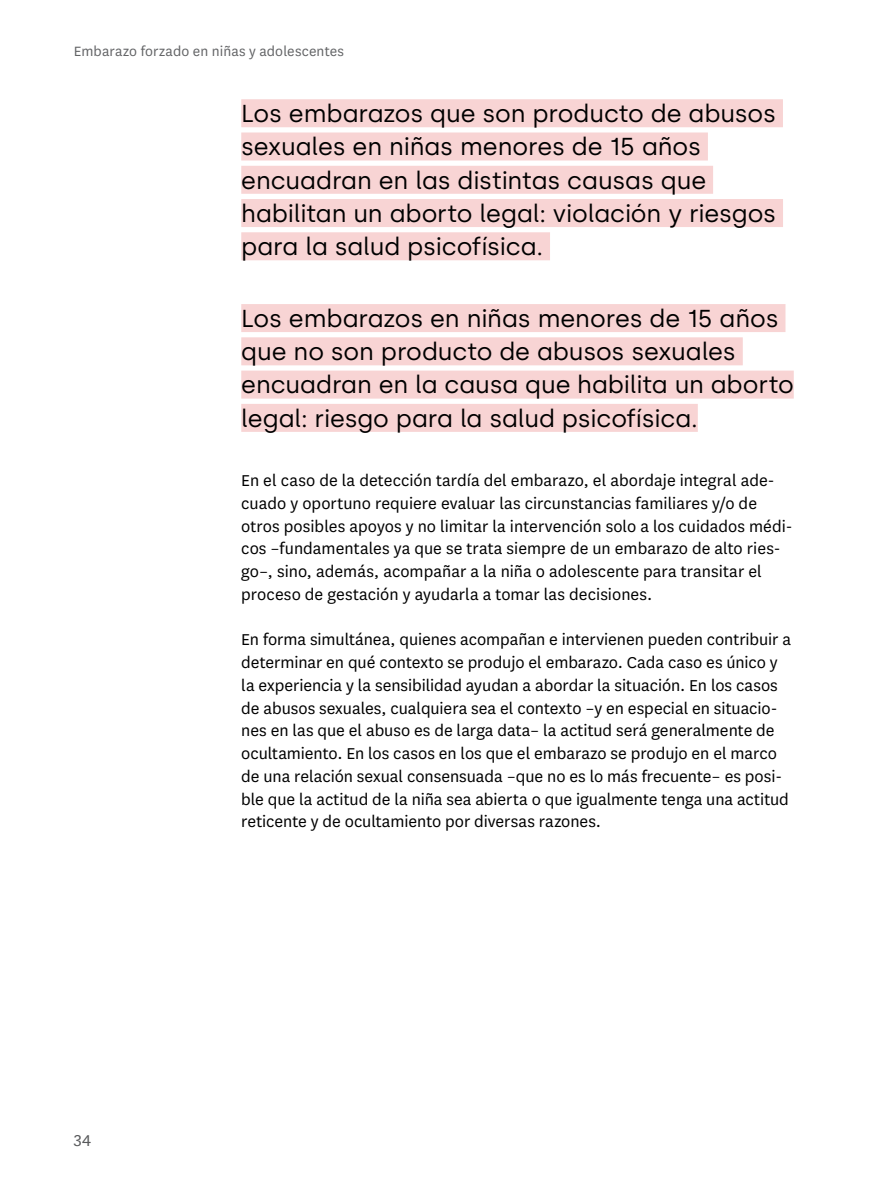
<style>
.page{position:relative;width:893px;height:1191px;background:#fff}
.page>*{position:absolute;margin:0;border:0;box-sizing:border-box;transform-origin:0 0}
.t1{font:24.5px/33.2px "Silka";letter-spacing:-.005em;color:#000}
.t2{font:18.38px/22.8px "National";color:#000}
.t3{font:18.38px "National";color:#58595b}
.t4{font:15.75px "National";letter-spacing:.01em;color:#636466}
</style>
<div class="page">
<div style="left:241px;top:99px;width:542px;height:28px;background:#f8d4d4"></div>
<div style="left:241px;top:132px;width:467px;height:28px;background:#f8d4d4"></div>
<div style="left:241px;top:166px;width:472px;height:28px;background:#f8d4d4"></div>
<div style="left:241px;top:199px;width:542px;height:28px;background:#f8d4d4"></div>
<div style="left:241px;top:232px;width:309px;height:28px;background:#f8d4d4"></div>
<div style="left:241px;top:304px;width:544px;height:28px;background:#f8d4d4"></div>
<div style="left:241px;top:337px;width:502px;height:28px;background:#f8d4d4"></div>
<div style="left:241px;top:370px;width:553px;height:28px;background:#f8d4d4"></div>
<div style="left:241px;top:404px;width:457px;height:28px;background:#f8d4d4"></div>
<p class="t4" style="left:74px;top:41px;width:272px">Embarazo forzado en niñas y adolescentes</p>
<h1 class="t1" style="left:241px;top:97px;width:536px">Los embarazos que son producto de abusos sexuales en niñas menores de 15 años encuadran en las distintas causas que habilitan un aborto legal: violación y riesgos para la salud psicofísica.</h1>
<h1 class="t1" style="left:241px;top:302px;width:554px">Los embarazos en niñas menores de 15 años que no son producto de abusos sexuales encuadran en la causa que habilita un aborto legal: riesgo para la salud psicofísica.</h1>
<p class="t3" style="left:74px;top:1128px;width:19px">34</p>
<p class="t2" style="left:241px;top:468px;width:553px">En el caso de la detección tardía del embarazo, el abordaje integral ade&shy;cuado y oportuno requiere evaluar las circunstancias familiares y/o de otros posibles apoyos y no limitar la intervención solo a los cuidados médi&shy;cos –fundamentales ya que se trata siempre de un embarazo de alto ries&shy;go–, sino, además, acompañar a la niña o adolescente para transitar el proceso de gestación y ayudarla a tomar las decisiones.</p>
<p class="t2" style="left:241px;top:627px;width:551px">En forma simultánea, quienes acompañan e intervienen pueden contribuir a determinar en qué contexto se produjo el embarazo. Cada caso es único y la experiencia y la sensibilidad ayudan a abordar la situación. En los casos de abusos sexuales, cualquiera sea el contexto –y en especial en situacio&shy;nes en las que el abuso es de larga data– la actitud será generalmente de ocultamiento. En los casos en los que el embarazo se produjo en el marco de una relación sexual consensuada –que no es lo más frecuente– es posi&shy;ble que la actitud de la niña sea abierta o que igualmente tenga una actitud reticente y de ocultamiento por diversas razones.</p>
</div>
